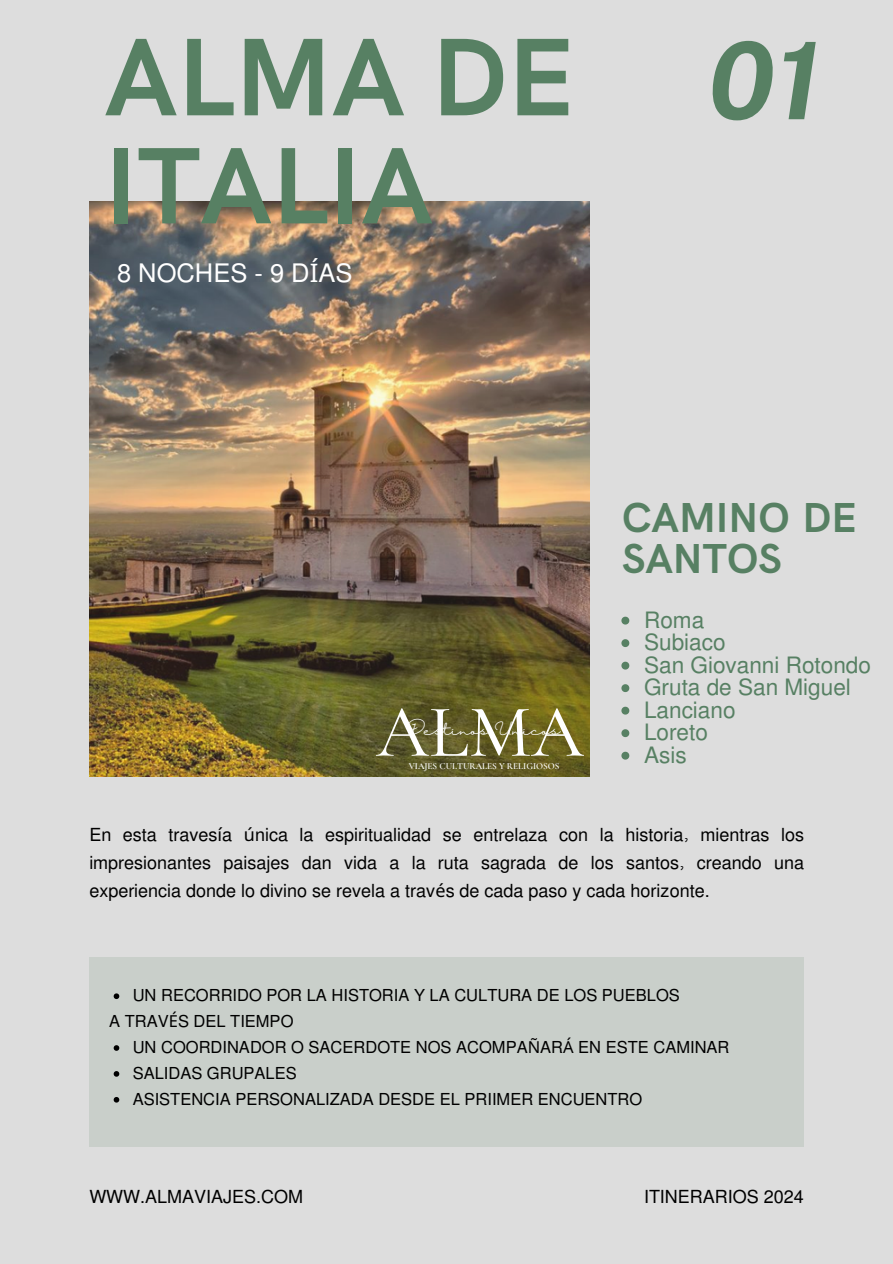
<style>
.page{position:relative;width:893px;height:1264px;background:#fff}
.page>*{position:absolute;margin:0;border:0;box-sizing:border-box;transform-origin:0 0}
.t1{font:700 110.7px "HK Grotesk";color:#578063}
.t2{font:700 109.05px "HK Grotesk";color:#578063}
.t3{font:italic 700 106.95px "Public Sans";color:#578063}
.t4{font:500 74.55px "Cormorant Garamond";color:#fff}
.t5{font:700 42px/41.7px "HK Grotesk";color:#578063}
.t6{font:25.5px "Mukti";color:#fff}
.t7{font:22.5px "Mukti";color:#578063}
.t8{font:18px/28.2px "Mukti";color:#000;text-align:justify}
.t9{font:16.5px "Mukti";color:#000}
.t10{font:13.35px "Halimun";color:#fff}
.t11{font:600 9.15px "Cormorant Garamond";color:#fff}
.s1{font-family:"Noto Sans"}
</style>
<div class="page">
<div style="left:0;top:0;width:892px;height:1263px;background:#ddd"></div>
<img style="left:89px;top:201px;width:500px;height:575px">
<div style="left:89px;top:957px;width:715px;height:189px;background:#c9cfca"></div>
<svg style="left:114px;top:993px;width:5px;height:6px"></svg>
<svg style="left:114px;top:1045px;width:5px;height:5px"></svg>
<svg style="left:114px;top:1071px;width:5px;height:5px"></svg>
<svg style="left:114px;top:1097px;width:5px;height:5px"></svg>
<svg style="left:621px;top:616px;width:8px;height:8px"></svg>
<svg style="left:621px;top:639px;width:8px;height:8px"></svg>
<svg style="left:621px;top:661px;width:8px;height:8px"></svg>
<svg style="left:621px;top:684px;width:8px;height:8px"></svg>
<svg style="left:621px;top:706px;width:8px;height:8px"></svg>
<svg style="left:621px;top:729px;width:8px;height:8px"></svg>
<svg style="left:621px;top:751px;width:8px;height:8px"></svg>
<p class="t1" style="left:105px;top:16px;width:471px">ALMA DE</p>
<p class="t2" style="left:105px;top:125px;width:329px">ITALIA</p>
<p class="t6" style="left:117px;top:255px;width:237px">8 NOCHES - 9 D<span class="s1">Í</span>AS</p>
<p class="t3" style="left:707px;top:18px;width:114px">01</p>
<p class="t4" style="left:376px;top:687px;width:209px">ALMA</p>
<p class="t10" style="left:408px;top:723px;width:154px">Destinos Unicos</p>
<p class="t11" style="left:409px;top:760px;width:152px">VIAJES CULTURALES Y RELIGIOSOS</p>
<p class="t5" style="left:622px;top:498px;width:236px">CAMINO DE<br>SANTOS</p>
<p class="t7" style="left:644px;top:604px;width:62px">Roma</p>
<p class="t7" style="left:644px;top:626px;width:83px">Subiaco</p>
<p class="t7" style="left:644px;top:649px;width:228px">San Giovanni Rotondo</p>
<p class="t7" style="left:644px;top:671px;width:208px">Gruta de San Miguel</p>
<p class="t7" style="left:644px;top:694px;width:93px">Lanciano</p>
<p class="t7" style="left:644px;top:716px;width:65px">Loreto</p>
<p class="t7" style="left:644px;top:739px;width:44px">Asis</p>
<p class="t8" style="left:89px;top:819px;width:716px">En esta traves<span class="s1">í</span>a <span class="s1">ú</span>nica la espiritualidad se entrelaza con la historia, mientras los impresionantes paisajes dan vida a la ruta sagrada de los santos, creando una experiencia donde lo divino se revela a trav<span class="s1">é</span>s de cada paso y cada horizonte.</p>
<p class="t9" style="left:133px;top:983px;width:548px">UN RECORRIDO POR LA HISTORIA Y LA CULTURA DE LOS PUEBLOS</p>
<p class="t9" style="left:109px;top:1009px;width:186px">A TRAV<span class="s1">É</span>S DEL TIEMPO</p>
<p class="t9" style="left:133px;top:1035px;width:598px">UN COORDINADOR O SACERDOTE NOS ACOMPA<span class="s1">Ñ</span>AR<span class="s1">Á</span> EN ESTE CAMINAR</p>
<p class="t9" style="left:133px;top:1061px;width:165px">SALIDAS GRUPALES</p>
<p class="t9" style="left:133px;top:1087px;width:511px">ASISTENCIA PERSONALIZADA DESDE EL PRIIMER ENCUENTRO</p>
<p class="t8" style="left:89px;top:1181px;width:215px">WWW.ALMAVIAJES.COM</p>
<p class="t8" style="left:644px;top:1181px;width:161px">ITINERARIOS 2024</p>
</div>
